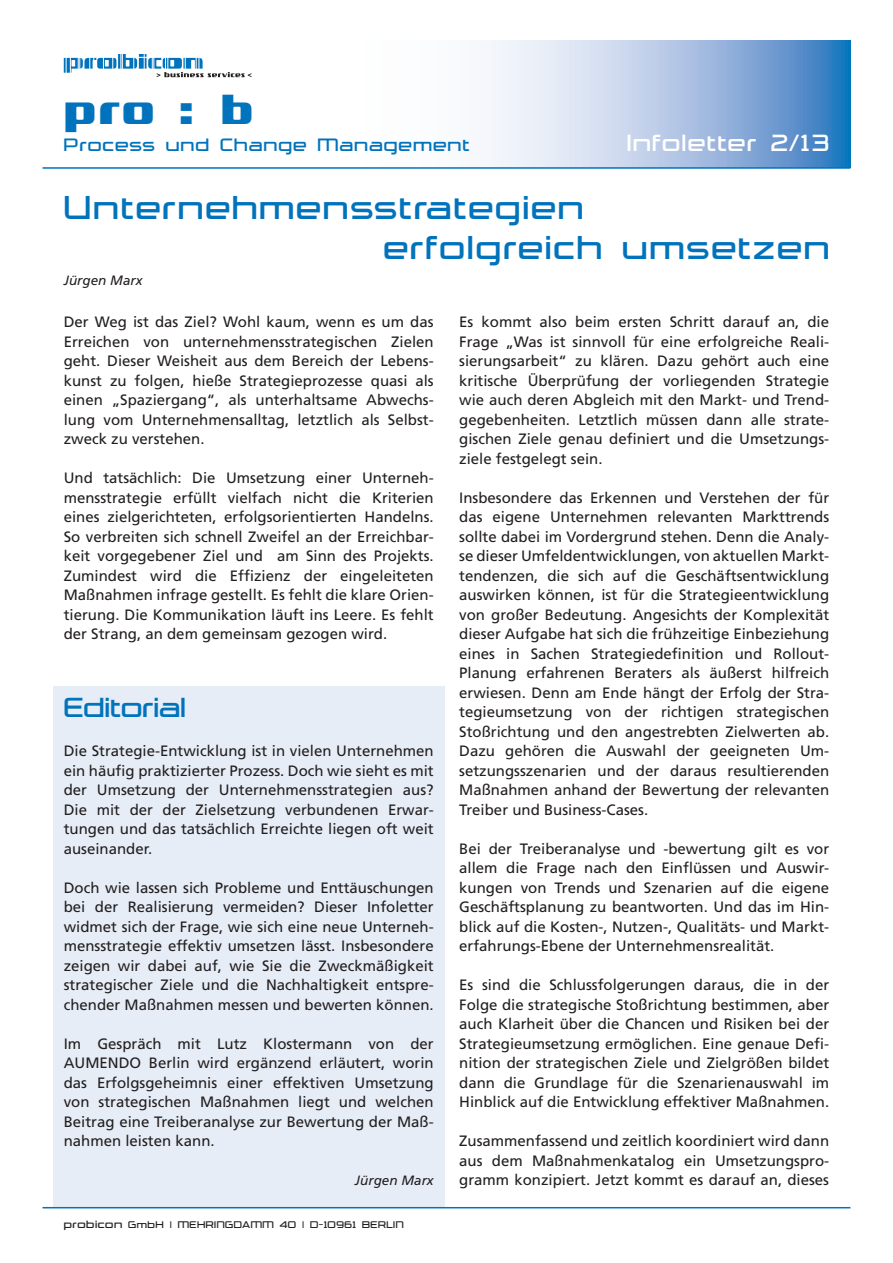
<style>
.page{position:relative;width:893px;height:1263px;background:#fff}
.page>*{position:absolute;margin:0;border:0;box-sizing:border-box;transform-origin:0 0}
.t1{font:700 45.75px "Trade Marker";color:#0073bc}
.t2{font:300 36px/40.5px "Trade Marker";letter-spacing:.055em;color:#0073bc}
.t3{font:300 30px "Trade Marker";color:#0073bc}
.t4{font:300 25.5px "Trade Marker";letter-spacing:.055em;color:#fff}
.t5{font:300 19.5px "Trade Marker";letter-spacing:.055em;color:#0073bc}
.t6{font:15px/19.5px "Frutiger";color:#231f20;text-align:justify}
.t7{font:italic 13.5px "Frutiger";color:#231f20}
.t8{font:300 10.5px "Trade Marker";letter-spacing:.055em;color:#231f20}
.s1{font-size:11.55px}
</style>
<div class="page">
<div style="left:53px;top:687px;width:391px;height:520px;background:#e7edf7"></div>
<hr style="left:43px;top:1207px;width:807px;height:1px;background:#0073bc">
<svg style="left:63px;top:40px;width:787px;height:127px"></svg>
<svg style="left:64px;top:51px;width:187px;height:26px"></svg>
<hr style="left:43px;top:167px;width:807px;height:2px;background:#0073bc">
<h1 class="t1" style="left:64px;top:83px;width:191px">pro : b</h1>
<h3 class="t5" style="left:64px;top:133px;width:407px">Process und Change Management</h3>
<h3 class="t4" style="left:627px;top:128px;width:204px">Infoletter 2/13</h3>
<h2 class="t2" style="left:383px;top:187px;width:447px;text-indent:-320px">Unternehmensstrategien<br>erfolgreich umsetzen</h2>
<p class="t7" style="left:64px;top:272px;width:80px">Jürgen Marx</p>
<p class="t6" style="left:64px;top:312px;width:371px">Der Weg ist das Ziel? Wohl kaum, wenn es um das Erreichen von unternehmensstrategischen Zielen geht. Dieser Weisheit aus dem Bereich der Lebens&shy;kunst zu folgen, hieße Strategieprozesse quasi als einen „Spaziergang“, als unterhaltsame Abwechs&shy;lung vom Unternehmensalltag, letztlich als Selbst&shy;zweck zu verstehen.</p>
<p class="t6" style="left:64px;top:468px;width:371px">Und tatsächlich: Die Umsetzung einer Unterneh&shy;mensstrategie erfüllt vielfach nicht die Kriterien eines zielgerichteten, erfolgsorientierten Handelns.<br>So verbreiten sich schnell Zweifel an der Erreichbar&shy;keit vorgegebener Ziel und am Sinn des Projekts.<br>Zumindest wird die Effizienz der eingeleiteten Maßnahmen infrage gestellt. Es fehlt die klare Orien&shy;tierung. Die Kommunikation läuft ins Leere. Es fehlt der Strang, an dem gemeinsam gezogen wird.</p>
<p class="t6" style="left:459px;top:312px;width:371px">Es kommt also beim ersten Schritt darauf an, die Frage „Was ist sinnvoll für eine erfolgreiche Reali&shy;sierungsarbeit“ zu klären. Dazu gehört auch eine kritische Überprüfung der vorliegenden Strategie wie auch deren Abgleich mit den Markt- und Trend&shy;gegebenheiten. Letztlich müssen dann alle strate&shy;gischen Ziele genau definiert und die Umsetzungs&shy;ziele festgelegt sein.</p>
<p class="t6" style="left:459px;top:487px;width:371px">Insbesondere das Erkennen und Verstehen der für das eigene Unternehmen relevanten Markttrends sollte dabei im Vordergrund stehen. Denn die Analy&shy;se dieser Umfeldentwicklungen, von aktuellen Markt&shy;tendenzen, die sich auf die Geschäftsentwicklung auswirken können, ist für die Strategieentwicklung von großer Bedeutung. Angesichts der Komplexität dieser Aufgabe hat sich die frühzeitige Einbeziehung eines in Sachen Strategiedefinition und Rollout-Planung erfahrenen Beraters als äußerst hilfreich erwiesen. Denn am Ende hängt der Erfolg der Stra&shy;tegieumsetzung von der richtigen strategischen Stoßrichtung und den angestrebten Zielwerten ab.<br>Dazu gehören die Auswahl der geeigneten Um&shy;setzungsszenarien und der daraus resultierenden Maßnahmen anhand der Bewertung der relevanten Treiber und Business-Cases.</p>
<p class="t6" style="left:459px;top:838px;width:371px">Bei der Treiberanalyse und -bewertung gilt es vor allem die Frage nach den Einflüssen und Auswir&shy;kungen von Trends und Szenarien auf die eigene Geschäftsplanung zu beantworten. Und das im Hin&shy;blick auf die Kosten-, Nutzen-, Qualitäts- und Markt&shy;erfahrungs-Ebene der Unternehmensrealität.</p>
<p class="t6" style="left:459px;top:975px;width:371px">Es sind die Schlussfolgerungen daraus, die in der Folge die strategische Stoßrichtung bestimmen, aber auch Klarheit über die Chancen und Risiken bei der Strategieumsetzung ermöglichen. Eine genaue Defi&shy;nition der strategischen Ziele und Zielgrößen bildet dann die Grundlage für die Szenarienauswahl im Hinblick auf die Entwicklung effektiver Maßnahmen.</p>
<p class="t6" style="left:459px;top:1131px;width:371px">Zusammenfassend und zeitlich koordiniert wird dann aus dem Maßnahmenkatalog ein Umsetzungspro-</p>
<h3 class="t3" style="left:64px;top:690px;width:124px">Editorial</h3>
<p class="t6" style="left:64px;top:741px;width:371px">Die Strategie-Entwicklung ist in vielen Unternehmen ein häufig praktizierter Prozess. Doch wie sieht es mit der Umsetzung der Unternehmensstrategien aus?<br>Die mit der der Zielsetzung verbundenen Erwar&shy;tungen und das tatsächlich Erreichte liegen oft weit auseinander.</p>
<p class="t6" style="left:64px;top:877px;width:371px">Doch wie lassen sich Probleme und Enttäuschungen bei der Realisierung vermeiden? Dieser Infoletter widmet sich der Frage, wie sich eine neue Unterneh&shy;mensstrategie effektiv umsetzen lässt. Insbesondere zeigen wir dabei auf, wie Sie die Zweckmäßigkeit strategischer Ziele und die Nachhaltigkeit entspre&shy;chender Maßnahmen messen und bewerten können.</p>
<p class="t6" style="left:64px;top:1033px;width:371px">Im Gespräch mit Lutz Klostermann von der AUMENDO Berlin wird ergänzend erläutert, worin das Erfolgsgeheimnis einer effektiven Umsetzung von strategischen Maßnahmen liegt und welchen Beitrag eine Treiberanalyse zur Bewertung der Maß&shy;nahmen leisten kann.</p>
<p class="t7" style="left:355px;top:1173px;width:80px">Jürgen Marx</p>
<p class="t6" style="left:459px;top:1170px;width:371px">gramm konzipiert. Jetzt kommt es darauf an, dieses</p>
<p class="t8" style="left:64px;top:1219px;width:341px"><span class="s1">probicon</span> GmbH | MEHRINGDAMM 40 | D-10961 BERLIN</p>
</div>
